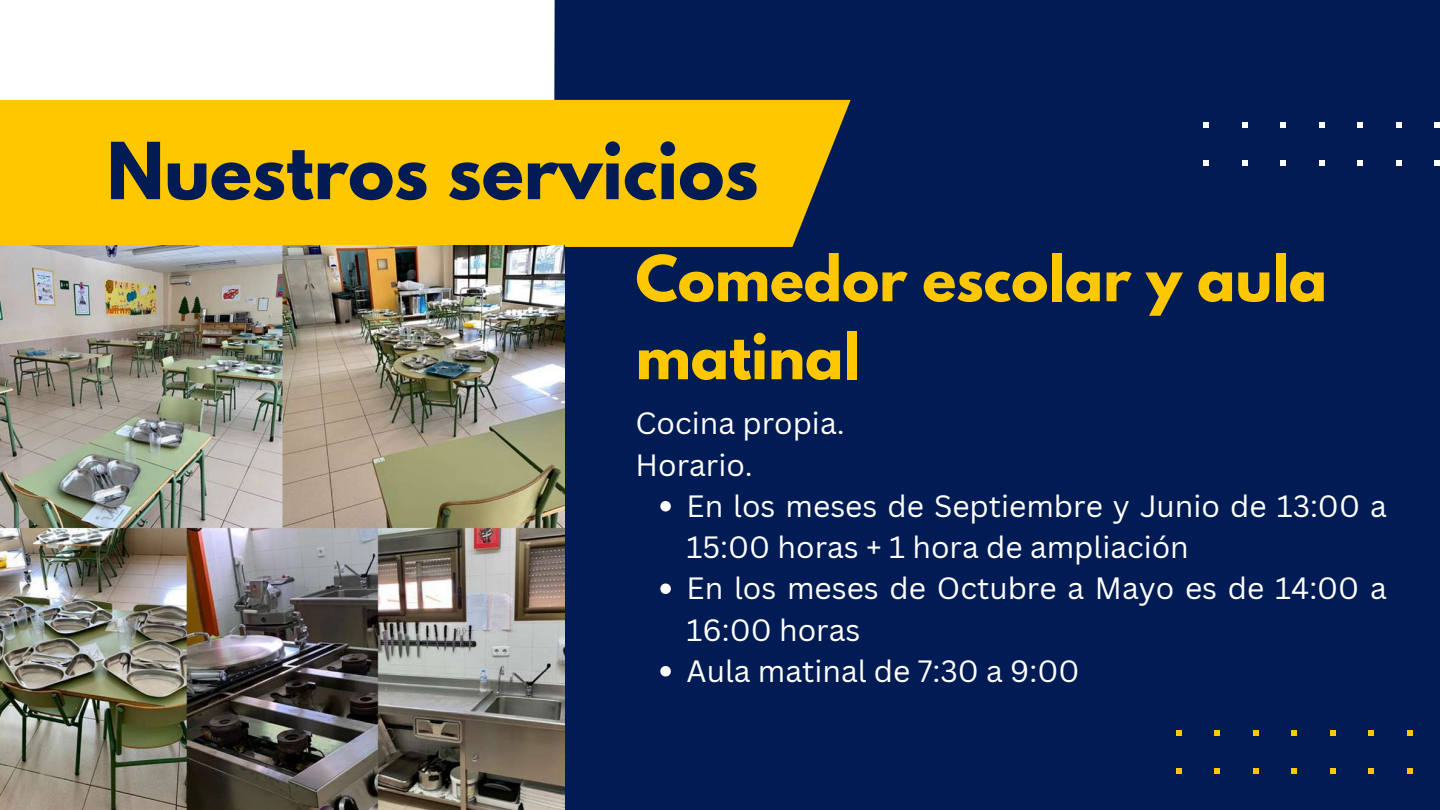
<style>
.page{position:relative;width:1440px;height:810px;background:#fff}
.page>*{position:absolute;margin:0;border:0;box-sizing:border-box;transform-origin:0 0}
.t1{font:700 69.6px "League Spartan";color:#011b54}
.t2{font:700 56px/78px "League Spartan";color:#ffc700}
.t3{font:30px/41.2px "Canva Sans";color:#fff}
</style>
<div class="page">
<div style="left:550px;top:0;width:890px;height:810px;background:#011b54"></div>
<div style="left:0;top:100px;width:851px;height:147px;background:#ffc700"></div>
<svg style="left:1203px;top:122px;width:6px;height:6px"></svg>
<svg style="left:1203px;top:160px;width:6px;height:6px"></svg>
<svg style="left:1242px;top:122px;width:6px;height:6px"></svg>
<svg style="left:1242px;top:160px;width:6px;height:6px"></svg>
<svg style="left:1280px;top:122px;width:6px;height:6px"></svg>
<svg style="left:1280px;top:160px;width:6px;height:6px"></svg>
<svg style="left:1319px;top:122px;width:6px;height:6px"></svg>
<svg style="left:1319px;top:160px;width:6px;height:6px"></svg>
<svg style="left:1357px;top:122px;width:6px;height:6px"></svg>
<svg style="left:1357px;top:160px;width:6px;height:6px"></svg>
<svg style="left:1396px;top:122px;width:5px;height:6px"></svg>
<svg style="left:1396px;top:160px;width:5px;height:6px"></svg>
<svg style="left:1434px;top:122px;width:6px;height:6px"></svg>
<svg style="left:1434px;top:160px;width:6px;height:6px"></svg>
<svg style="left:1176px;top:730px;width:6px;height:6px"></svg>
<svg style="left:1176px;top:768px;width:6px;height:6px"></svg>
<svg style="left:1214px;top:730px;width:6px;height:6px"></svg>
<svg style="left:1214px;top:768px;width:6px;height:6px"></svg>
<svg style="left:1253px;top:730px;width:6px;height:6px"></svg>
<svg style="left:1253px;top:768px;width:6px;height:6px"></svg>
<svg style="left:1291px;top:730px;width:6px;height:6px"></svg>
<svg style="left:1291px;top:768px;width:6px;height:6px"></svg>
<svg style="left:1330px;top:730px;width:6px;height:6px"></svg>
<svg style="left:1330px;top:768px;width:6px;height:6px"></svg>
<svg style="left:1368px;top:730px;width:6px;height:6px"></svg>
<svg style="left:1368px;top:768px;width:6px;height:6px"></svg>
<svg style="left:1407px;top:730px;width:6px;height:6px"></svg>
<svg style="left:1407px;top:768px;width:6px;height:6px"></svg>
<img style="left:0;top:245px;width:565px;height:565px">
<svg style="left:660px;top:501px;width:11px;height:11px"></svg>
<svg style="left:660px;top:584px;width:11px;height:10px"></svg>
<svg style="left:660px;top:666px;width:11px;height:10px"></svg>
<h1 class="t1" style="left:107px;top:137px;width:653px">Nuestros servicios</h1>
<h2 class="t2" style="left:636px;top:247px;width:693px">Comedor escolar y aula matinal</h2>
<p class="t3" style="left:636px;top:402px;width:211px">Cocina propia.<br>Horario.</p>
<p class="t3" style="left:687px;top:485px;width:702px">En los meses de Septiembre y Junio de 13:00 a<br>15:00 horas + 1 hora de ampliación<br>En los meses de Octubre a Mayo es de 14:00 a<br>16:00 horas<br>Aula matinal de 7:30 a 9:00</p>
</div>
